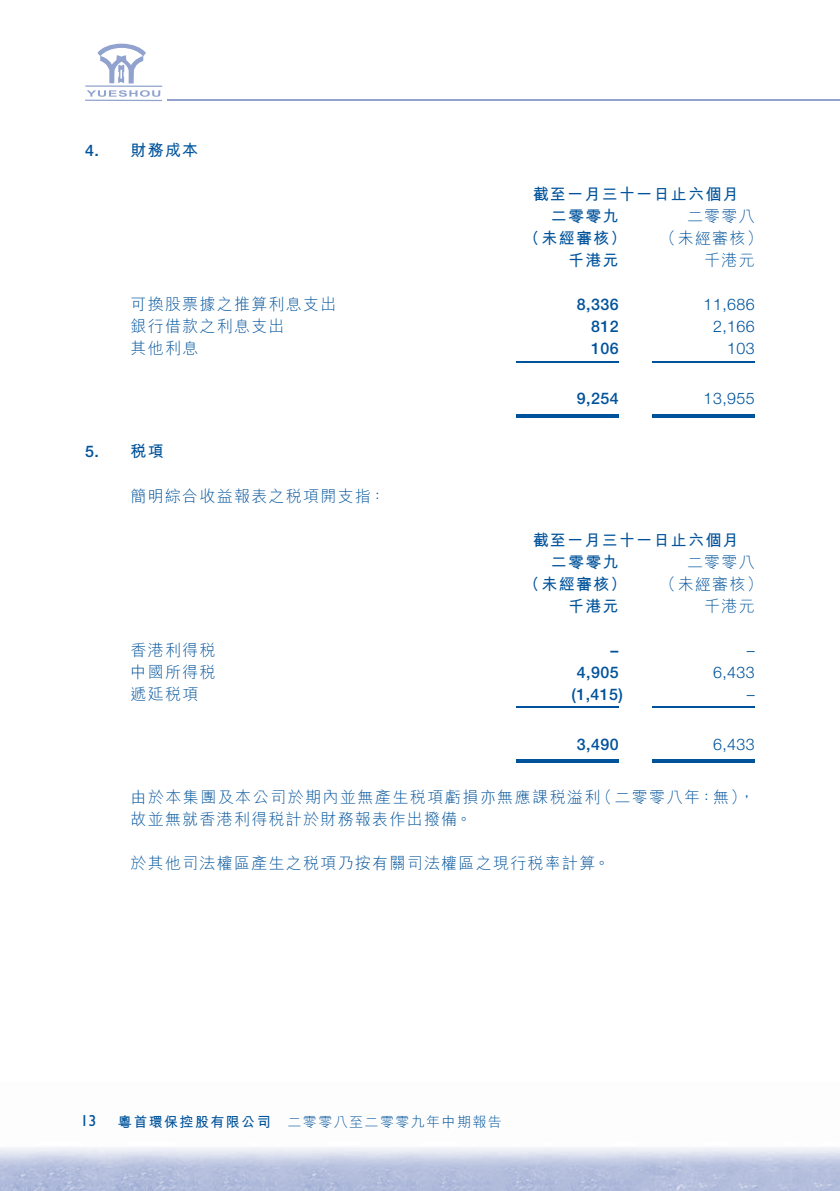
<style>
.page{position:relative;width:840px;height:1191px;background:#fff}
.page>*{position:absolute;margin:0;border:0;box-sizing:border-box;transform-origin:0 0}
.t1{font:16px/22px "M Hei HK Light B5 pc H";letter-spacing:.08em;color:#00539b}
.t2{font:16px/22px "M Hei HK Bold B5 pc H";letter-spacing:.08em;color:#00539b}
.t3{font:500 16px "Helvetica Neue LT Std";letter-spacing:.03em;color:#00539b}
.t4{font:300 16px "Helvetica Neue LT Std";letter-spacing:.03em;color:#00539b}
.t5{font:16px "Gill Sans Std";color:#00539b}
.t6{font:14px "M Hei HK Light B5 pc H";letter-spacing:.1em;color:#00539b}
.s1{font-family:"Helvetica Neue LT Std";font-weight:500}
.s2{font-family:"M Hei HK Bold B5 pc H";font-weight:400}
.s3{font-family:"M Hei HK Bold B5 pc H"}
</style>
<div class="page">
<img style="left:0;top:1147px;width:839px;height:44px">
<hr style="left:85px;top:85px;width:77px;height:2px;background:#90a2cd">
<hr style="left:85px;top:100px;width:77px;height:1px;background:#90a2cd">
<svg style="left:97px;top:44px;width:49px;height:39px"></svg>
<svg style="left:87px;top:90px;width:73px;height:7px"></svg>
<hr style="left:167px;top:100px;width:672px;height:1px;background:#90a2cd">
<hr style="left:516px;top:361px;width:102px;height:1px;background:#00539b">
<hr style="left:652px;top:361px;width:102px;height:1px;background:#00539b">
<hr style="left:516px;top:414px;width:102px;height:3px;background:#00539b">
<hr style="left:652px;top:414px;width:102px;height:3px;background:#00539b">
<hr style="left:516px;top:706px;width:102px;height:1px;background:#00539b">
<hr style="left:652px;top:706px;width:102px;height:1px;background:#00539b">
<hr style="left:516px;top:760px;width:102px;height:3px;background:#00539b">
<hr style="left:652px;top:760px;width:102px;height:3px;background:#00539b">
<p class="t2" style="left:85px;top:141px;width:115px"><span class="s1">4.</span> 財務成本</p>
<p class="t2" style="left:550px;top:185px;width:189px;text-indent:-18px">截至一月三十一日止六個月二零零九</p>
<p class="t1" style="left:686px;top:207px;width:69px">二零零八</p>
<p class="t2" style="left:523px;top:229px;width:105px">（未經審核）</p>
<p class="t1" style="left:659px;top:229px;width:105px">（未經審核）</p>
<p class="t2" style="left:567px;top:251px;width:52px">千港元</p>
<p class="t1" style="left:704px;top:251px;width:52px">千港元</p>
<p class="t1" style="left:130px;top:295px;width:207px">可換股票據之推算利息支出</p>
<p class="t3" style="left:576px;top:295px;width:43px">8,336</p>
<p class="t4" style="left:703px;top:299px;width:53px">11,686</p>
<p class="t1" style="left:130px;top:317px;width:155px">銀行借款之利息支出</p>
<p class="t3" style="left:590px;top:317px;width:29px">812</p>
<p class="t4" style="left:712px;top:321px;width:43px">2,166</p>
<p class="t1" style="left:130px;top:339px;width:69px">其他利息</p>
<p class="t3" style="left:590px;top:339px;width:29px">106</p>
<p class="t4" style="left:726px;top:343px;width:29px">103</p>
<p class="t3" style="left:576px;top:389px;width:43px">9,254</p>
<p class="t4" style="left:703px;top:393px;width:53px">13,955</p>
<p class="t3" style="left:85px;top:442px;width:80px">5. <span class="s2">稅項</span></p>
<p class="t1" style="left:130px;top:486px;width:256px">簡明綜合收益報表之稅項開支指：</p>
<p class="t2" style="left:550px;top:530px;width:189px;text-indent:-18px">截至一月三十一日止六個月二零零九</p>
<p class="t1" style="left:686px;top:552px;width:69px">二零零八</p>
<p class="t2" style="left:523px;top:574px;width:105px">（未經審核）</p>
<p class="t1" style="left:659px;top:574px;width:105px">（未經審核）</p>
<p class="t2" style="left:567px;top:596px;width:52px">千港元</p>
<p class="t1" style="left:704px;top:596px;width:52px">千港元</p>
<p class="t1" style="left:130px;top:640px;width:86px">香港利得稅</p>
<p class="t3" style="left:610px;top:640px;width:9px">–</p>
<p class="t4" style="left:746px;top:644px;width:9px">–</p>
<p class="t1" style="left:130px;top:662px;width:86px">中國所得稅</p>
<p class="t3" style="left:576px;top:662px;width:43px">4,905</p>
<p class="t4" style="left:712px;top:666px;width:43px">6,433</p>
<p class="t1" style="left:130px;top:684px;width:69px">遞延稅項</p>
<p class="t3" style="left:571px;top:684px;width:53px">(1,415)</p>
<p class="t4" style="left:746px;top:688px;width:9px">–</p>
<p class="t3" style="left:576px;top:734px;width:43px">3,490</p>
<p class="t4" style="left:712px;top:738px;width:43px">6,433</p>
<p class="t1" style="left:130px;top:788px;width:625px">由於本集團及本公司於期內並無產生稅項虧損亦無應課稅溢利（二零零八年：無），故並無就香港利得稅計於財務報表作出撥備。</p>
<p class="t1" style="left:130px;top:854px;width:480px">於其他司法權區產生之稅項乃按有關司法權區之現行稅率計算。</p>
<p class="t5" style="left:80px;top:1111px;width:17px">13</p>
<p class="t6" style="left:118px;top:1116px;width:385px"><span class="s3">粵首環保控股有限公司</span> 二零零八至二零零九年中期報告</p>
</div>
